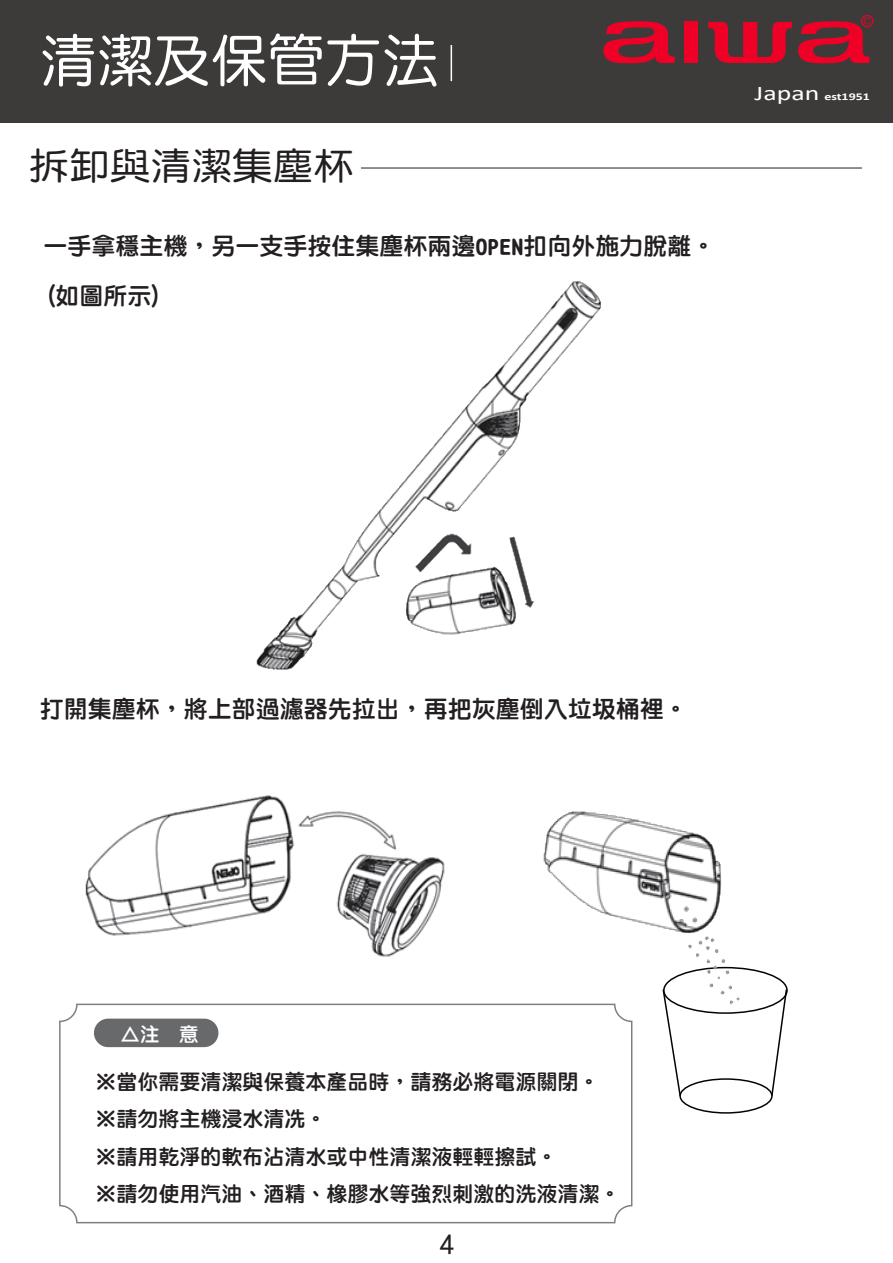
<style>
.page{position:relative;width:893px;height:1263px;background:#fff}
.page>*{position:absolute;margin:0;border:0;box-sizing:border-box;transform-origin:0 0}
.t1{font:57px "DF Yuan Md HKP BF";color:#fff}
.t2{font:37.5px "DF Yuan Md HKP BF";color:#231f20;scale:1.09 1}
.t3{font:25.5px "DF Li Hei Md HK BF";color:#231f20}
.t4{font:24px/49.5px "DF Yuan W8 WIN BF";color:#231f20}
.t5{font:21px/37.5px "DF Yuan W8 WIN BF";color:#231f20}
.t6{font:19.5px "DF Yuan W8 WIN BF";color:#fff}
.t7{font:700 10.35px "Calibri";color:#fff;scale:1.34 1}
.s1{font-weight:400;font-size:20.85px}
</style>
<div class="page">
<div style="left:0;top:0;width:893px;height:123px;background:#3d3b3a"></div>
<hr style="left:451px;top:45px;width:1px;height:36px;background:#fff">
<svg style="left:603px;top:21px;width:72px;height:43px"></svg>
<div style="left:684px;top:22px;width:14px;height:41px;background:#ef0027"></div>
<svg style="left:708px;top:22px;width:84px;height:41px"></svg>
<svg style="left:798px;top:15px;width:76px;height:49px"></svg>
<hr style="left:361px;top:168px;width:501px;height:1px;background:#231f20">
<img style="left:256px;top:281px;width:345px;height:389px">
<img style="left:85px;top:795px;width:360px;height:162px">
<div style="left:679px;top:1078px;width:94px;height:36px;border:2px solid #030303;border-radius:50%"></div>
<svg style="left:669px;top:1034px;width:13px;height:63px"></svg>
<svg style="left:770px;top:988px;width:18px;height:109px"></svg>
<img style="left:535px;top:811px;width:231px;height:223px">
<div style="left:59px;top:1004px;width:573px;height:219px;border:2px solid #7d8083;border-radius:17px"></div>
<div style="left:94px;top:1019px;width:124px;height:28px;background:#67696b;border-radius:14px"></div>
<h1 class="t1" style="left:40px;top:32px;width:401px">清潔及保管方法</h1>
<h2 class="t2" style="left:29px;top:146px;width:300px">拆卸與清潔集塵杯</h2>
<p class="t4" style="left:43px;top:221px;width:674px">一手拿穩主機，另一支手按住集塵杯兩邊OPEN扣向外施力脫離。(如圖所示)</p>
<p class="t7" style="left:755px;top:90px;width:88px"><span class="s1">Japan</span> est1951</p>
<p class="t4" style="left:40px;top:684px;width:649px">打開集塵杯，將上部過濾器先拉出，再把灰塵倒入垃圾桶裡。</p>
<p class="t6" style="left:121px;top:1024px;width:79px">△注　意</p>
<p class="t5" style="left:95px;top:1062px;width:526px">※當你需要清潔與保養本產品時，請務必將電源關閉。※請勿將主機浸水清冼。<br>※請用乾淨的軟布沾清水或中性清潔液輕輕擦試。<br>※請勿使用汽油、酒精、橡膠水等強烈刺激的洗液清潔。</p>
<p class="t3" style="left:434px;top:1232px;width:27px">４</p>
</div>
